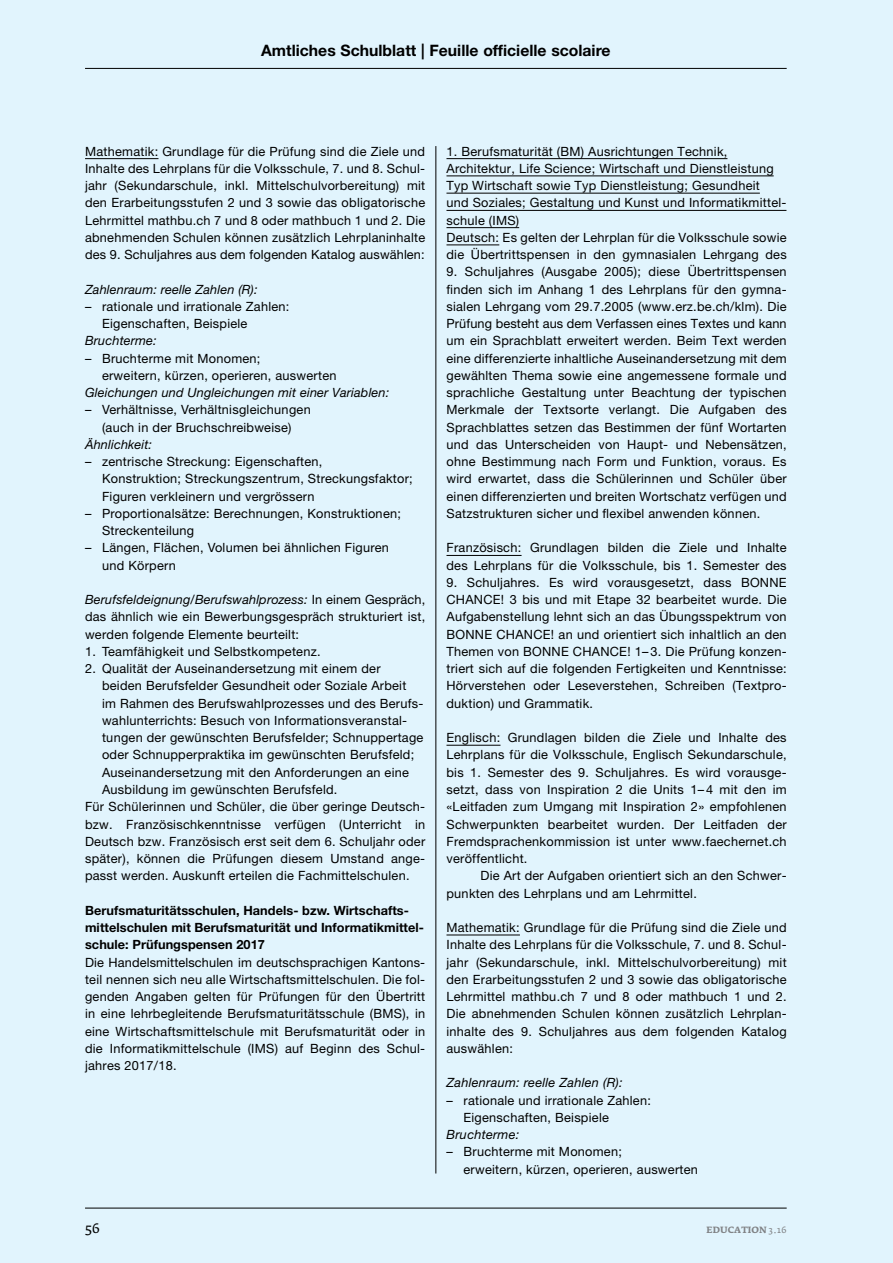
<style>
.page{position:relative;width:893px;height:1263px;background:#e1f4fd}
.page>*{position:absolute;margin:0;border:0;box-sizing:border-box;transform-origin:0 0}
.t1{font:700 15.75px "Helvetica Neue LT Std";color:#000}
.t2{font:13.5px "Fedra Serif A Std";color:#000}
.t3{font:12.75px/17.2px "Helvetica Neue LT Std";letter-spacing:.02em;color:#000}
.t4{font:italic 12.75px "Helvetica Neue LT Std";letter-spacing:.01em;color:#000}
.t5{font:700 12.75px/17.2px "Helvetica Neue LT Std";letter-spacing:.005em;color:#000}
.t6{font:700 9px "Fedra Serif A Std";letter-spacing:.015em;color:#808285}
.s1{font-style:italic}
.s2{font-weight:400}
</style>
<div class="page">
<hr style="left:85px;top:68px;width:702px;height:1px;background:#000">
<hr style="left:85px;top:1208px;width:702px;height:1px;background:#000">
<hr style="left:436px;top:146px;width:1px;height:1027px;background:#000">
<hr style="left:85px;top:158px;width:73px;height:1px;background:#000">
<hr style="left:446px;top:158px;width:281px;height:1px;background:#000">
<hr style="left:446px;top:176px;width:328px;height:1px;background:#000">
<hr style="left:446px;top:193px;width:314px;height:1px;background:#000">
<hr style="left:446px;top:210px;width:340px;height:1px;background:#000">
<hr style="left:446px;top:227px;width:73px;height:1px;background:#000">
<hr style="left:446px;top:245px;width:53px;height:1px;background:#000">
<hr style="left:446px;top:555px;width:76px;height:1px;background:#000">
<hr style="left:446px;top:745px;width:54px;height:1px;background:#000">
<hr style="left:446px;top:935px;width:74px;height:1px;background:#000">
<p class="t1" style="left:261px;top:41px;width:351px">Amtliches Schulblatt | Feuille officielle scolaire</p>
<p class="t3" style="left:85px;top:142px;width:342px;text-align:justify">Mathematik: Grundlage für die Prüfung sind die Ziele und Inhalte des Lehrplans für die Volksschule, 7. und 8. Schul&shy;jahr (Sekundarschule, inkl. Mittelschulvorbereitung) mit den Erarbeitungsstufen 2 und 3 sowie das obligatorische Lehrmittel mathbu.ch 7 und 8 oder mathbuch 1 und 2. Die abnehmenden Schulen können zusätzlich Lehrplaninhalte des 9. Schuljahres aus dem folgenden Katalog auswählen:</p>
<p class="t4" style="left:85px;top:281px;width:174px">Zahlenraum: reelle Zahlen (R):</p>
<p class="t3" style="left:102px;top:298px;width:189px;text-indent:-17px">– rationale und irrationale Zahlen:<br>Eigenschaften, Beispiele</p>
<p class="t4" style="left:85px;top:333px;width:73px">Bruchterme:</p>
<p class="t3" style="left:102px;top:349px;width:236px;text-indent:-17px">– Bruchterme mit Monomen;<br>erweitern, kürzen, operieren, auswerten</p>
<p class="t4" style="left:85px;top:385px;width:306px">Gleichungen und Ungleichungen mit einer Variablen:</p>
<p class="t3" style="left:85px;top:401px;width:227px;text-align:center">– Verhältnisse, Verhältnisgleichungen (auch in der Bruchschreibweise)</p>
<p class="t4" style="left:85px;top:437px;width:69px">Ähnlichkeit:</p>
<p class="t3" style="left:102px;top:453px;width:312px;text-indent:-17px">– zentrische Streckung: Eigenschaften,<br>Konstruktion; Streckungszentrum, Streckungsfaktor;<br>Figuren verkleinern und vergrössern</p>
<p class="t3" style="left:102px;top:505px;width:300px;text-indent:-17px">– Proportionalsätze: Berechnungen, Konstruktionen;<br>Streckenteilung</p>
<p class="t3" style="left:102px;top:539px;width:288px;text-indent:-17px">– Längen, Flächen, Volumen bei ähnlichen Figuren und Körpern</p>
<p class="t3" style="left:85px;top:591px;width:342px;text-align:justify"><span class="s1">Berufsfeldeignung/Berufswahlprozess:</span> In einem Gespräch, das ähnlich wie ein Bewerbungsgespräch strukturiert ist, werden folgende Elemente beurteilt:</p>
<p class="t3" style="left:85px;top:643px;width:237px">1. Teamfähigkeit und Selbstkompetenz.</p>
<p class="t3" style="left:85px;top:660px;width:297px">2. Qualität der Auseinandersetzung mit einem der</p>
<p class="t3" style="left:102px;top:677px;width:306px">beiden Berufsfelder Gesundheit oder Soziale Arbeit</p>
<p class="t3" style="left:102px;top:694px;width:323px">im Rahmen des Berufswahlprozesses und des Berufs-</p>
<p class="t3" style="left:102px;top:712px;width:307px">wahlunterrichts: Besuch von Informationsveranstal-</p>
<p class="t3" style="left:102px;top:729px;width:323px">tungen der gewünschten Berufsfelder; Schnuppertage</p>
<p class="t3" style="left:102px;top:746px;width:314px">oder Schnupperpraktika im gewünschten Berufsfeld;</p>
<p class="t3" style="left:102px;top:763px;width:308px">Auseinandersetzung mit den Anforderungen an eine</p>
<p class="t3" style="left:102px;top:781px;width:237px">Ausbildung im gewünschten Berufsfeld.</p>
<p class="t3" style="left:85px;top:798px;width:340px">Für Schülerinnen und Schüler, die über geringe Deutsch-</p>
<p class="t3" style="left:85px;top:815px;width:342px">bzw. Französischkenntnisse verfügen (Unterricht in</p>
<p class="t3" style="left:85px;top:832px;width:342px">Deutsch bzw. Französisch erst seit dem 6. Schuljahr oder</p>
<p class="t3" style="left:85px;top:850px;width:342px">später), können die Prüfungen diesem Umstand ange-</p>
<p class="t3" style="left:85px;top:867px;width:326px">passt werden. Auskunft erteilen die Fachmittelschulen.</p>
<p class="t5" style="left:85px;top:901px;width:341px">Berufsmaturitätsschulen, Handels- bzw. Wirtschafts&shy;mittelschulen mit Berufsmaturität und Informatikmittel&shy;schule: Prüfungspensen 2017</p>
<p class="t3" style="left:85px;top:953px;width:342px;text-align:justify">Die Handelsmittelschulen im deutschsprachigen Kantons&shy;teil nennen sich neu alle Wirtschaftsmittelschulen. Die fol&shy;genden Angaben gelten für Prüfungen für den Übertritt in eine lehrbegleitende Berufsmaturitätsschule (BMS), in eine Wirtschaftsmittelschule mit Berufsmaturität oder in die Informatikmittelschule (IMS) auf Beginn des Schul&shy;jahres 2017/18.</p>
<p class="t2" style="left:85px;top:1221px;width:16px">56</p>
<p class="t3" style="left:446px;top:142px;width:342px">1. Berufsmaturität (BM) Ausrichtungen Technik, Architektur, Life Science; Wirtschaft und Dienstleistung Typ Wirtschaft sowie Typ Dienstleistung; Gesundheit<br>und Soziales; Gestaltung und Kunst und Informatikmittel&shy;schule (IMS)<br>Deutsch: Es gelten der Lehrplan für die Volksschule sowie die Übertrittspensen in den gymnasialen Lehrgang des</p>
<p class="t3" style="left:446px;top:263px;width:342px;text-align:justify">9. Schuljahres (Ausgabe 2005); diese Übertrittspensen finden sich im Anhang 1 des Lehrplans für den gymna&shy;sialen Lehrgang vom 29.7.2005 (www.erz.be.ch/klm). Die Prüfung besteht aus dem Verfassen eines Textes und kann um ein Sprachblatt erweitert werden. Beim Text werden eine differenzierte inhaltliche Auseinandersetzung mit dem gewählten Thema sowie eine angemessene formale und sprachliche Gestaltung unter Beachtung der typischen Merkmale der Textsorte verlangt. Die Aufgaben des Sprachblattes setzen das Bestimmen der fünf Wortarten und das Unterscheiden von Haupt- und Nebensätzen, ohne Bestimmung nach Form und Funktion, voraus. Es wird erwartet, dass die Schülerinnen und Schüler über einen differenzierten und breiten Wortschatz verfügen und Satzstrukturen sicher und flexibel anwenden können.</p>
<p class="t3" style="left:446px;top:539px;width:342px">Französisch: Grundlagen bilden die Ziele und Inhalte des Lehrplans für die Volksschule, bis 1. Semester des</p>
<p class="t3" style="left:446px;top:574px;width:342px;text-align:justify">9. Schuljahres. Es wird vorausgesetzt, dass BONNE CHANCE! 3 bis und mit Etape 32 bearbeitet wurde. Die Aufgabenstellung lehnt sich an das Übungsspektrum von BONNE CHANCE! an und orientiert sich inhaltlich an den Themen von BONNE CHANCE! 1– 3. Die Prüfung konzen&shy;triert sich auf die folgenden Fertigkeiten und Kenntnisse:<br>Hörverstehen oder Leseverstehen, Schreiben (Textpro&shy;duktion) und Grammatik.</p>
<p class="t3" style="left:446px;top:729px;width:342px;text-align:justify">Englisch: Grundlagen bilden die Ziele und Inhalte des Lehrplans für die Volksschule, Englisch Sekundarschule, bis 1. Semester des 9. Schuljahres. Es wird vorausge&shy;setzt, dass von Inspiration 2 die Units 1– 4 mit den im «Leitfaden zum Umgang mit Inspiration 2» empfohlenen Schwerpunkten bearbeitet wurden. Der Leitfaden der Fremdsprachenkommission ist unter www.faechernet.ch veröffentlicht.</p>
<p class="t3" style="left:446px;top:867px;width:342px;text-indent:34px">Die Art der Aufgaben orientiert sich an den Schwer&shy;punkten des Lehrplans und am Lehrmittel.</p>
<p class="t3" style="left:446px;top:919px;width:342px;text-align:justify">Mathematik: Grundlage für die Prüfung sind die Ziele und Inhalte des Lehrplans für die Volksschule, 7. und 8. Schul&shy;jahr (Sekundarschule, inkl. Mittelschulvorbereitung) mit den Erarbeitungsstufen 2 und 3 sowie das obligatorische Lehrmittel mathbu.ch 7 und 8 oder mathbuch 1 und 2.<br>Die abnehmenden Schulen können zusätzlich Lehrplan&shy;inhalte des 9. Schuljahres aus dem folgenden Katalog auswählen:</p>
<p class="t4" style="left:446px;top:1075px;width:178px">Zahlenraum: reelle Zahlen (R):</p>
<p class="t3" style="left:463px;top:1091px;width:189px;text-indent:-17px">– rationale und irrationale Zahlen:<br>Eigenschaften, Beispiele</p>
<p class="t4" style="left:446px;top:1127px;width:74px">Bruchterme:</p>
<p class="t3" style="left:463px;top:1143px;width:236px;text-indent:-17px">– Bruchterme mit Monomen;<br>erweitern, kürzen, operieren, auswerten</p>
<p class="t6" style="left:706px;top:1225px;width:82px">EDUCATION <span class="s2">3.16</span></p>
</div>
